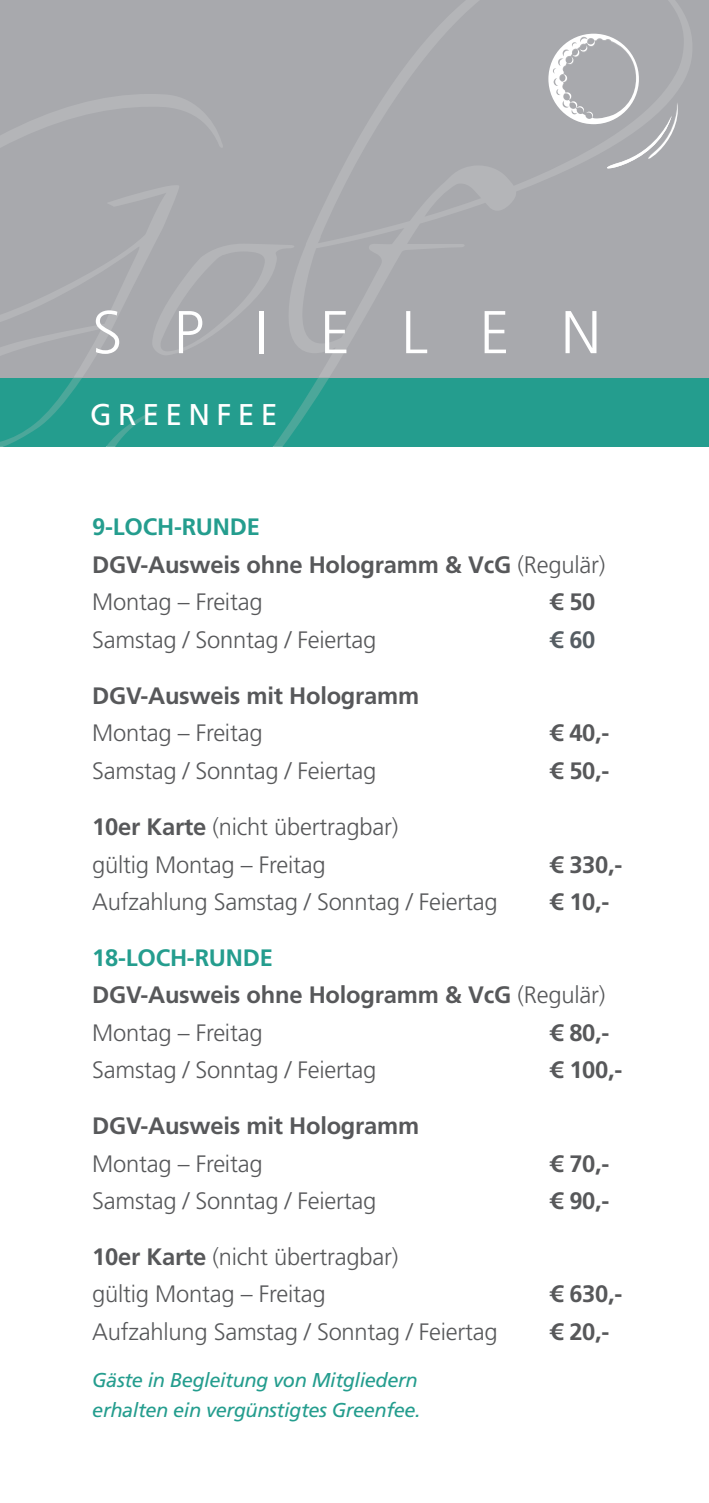
<style>
.page{position:relative;width:709px;height:1503px;background:#fff}
.page>*{position:absolute;margin:0;border:0;box-sizing:border-box;transform-origin:0 0}
.t1{font:300 60.25px "Frutiger";letter-spacing:.85em;color:#fff}
.t2{font:30px "Frutiger";letter-spacing:.21em;color:#fff}
.t3{font:300 23.75px/37.5px "Frutiger";letter-spacing:-.01em;color:#57585a}
.t4{font:700 23.75px/37.5px "Frutiger";letter-spacing:-.01em;color:#57585a}
.t5{font:700 23.75px "Frutiger";color:#555d63}
.t6{font:italic 20px/30px "Frutiger";letter-spacing:-.02em;color:#249d8e}
.s1{color:#249d8e}
.s2{font-weight:300}
.s3{font-weight:700}
</style>
<div class="page">
<div style="left:0;top:372px;width:709px;height:74px;background:#249d8e"></div>
<div style="left:0;top:0;width:709px;height:378px;background:#a8a9ad"></div>
<svg style="left:261px;top:378px;width:68px;height:69px"></svg>
<svg style="left:294px;top:0;width:398px;height:377px"></svg>
<svg style="left:97px;top:411px;width:61px;height:36px"></svg>
<svg style="left:0;top:378px;width:82px;height:69px"></svg>
<svg style="left:0;top:94px;width:294px;height:284px"></svg>
<svg style="left:548px;top:34px;width:135px;height:141px"></svg>
<h1 class="t1" style="left:92px;top:298px;width:510px">SPIELEN</h1>
<p class="t2" style="left:90px;top:397px;width:189px">GREENFEE</p>
<p class="t4" style="left:92px;top:508px;width:514px"><span class="s1">9-LOCH-RUNDE<br></span>DGV-Ausweis ohne Hologramm &amp; VcG <span class="s2">(Regulär)<br>Montag – Freitag</span></p>
<p class="t4" style="left:550px;top:583px;width:47px">€ 50</p>
<p class="t3" style="left:92px;top:621px;width:285px">Samstag / Sonntag / Feiertag</p>
<p class="t5" style="left:550px;top:625px;width:47px">€ 60</p>
<p class="t4" style="left:92px;top:677px;width:328px">DGV-Ausweis mit Hologramm</p>
<p class="t3" style="left:92px;top:715px;width:172px">Montag – Freitag</p>
<p class="t4" style="left:550px;top:714px;width:61px">€ 40,-</p>
<p class="t3" style="left:92px;top:752px;width:285px">Samstag / Sonntag / Feiertag</p>
<p class="t4" style="left:550px;top:752px;width:61px">€ 50,-</p>
<p class="t3" style="left:92px;top:808px;width:307px"><span class="s3">10er Karte</span> (nicht übertragbar) gültig Montag – Freitag</p>
<p class="t4" style="left:550px;top:846px;width:74px">€ 330,-</p>
<p class="t3" style="left:92px;top:883px;width:407px">Aufzahlung Samstag / Sonntag / Feiertag</p>
<p class="t4" style="left:550px;top:883px;width:61px">€ 10,-</p>
<p class="t4" style="left:92px;top:938px;width:514px"><span class="s1">18-LOCH-RUNDE<br></span>DGV-Ausweis ohne Hologramm &amp; VcG <span class="s2">(Regulär)<br>Montag – Freitag</span></p>
<p class="t4" style="left:550px;top:1013px;width:61px">€ 80,-</p>
<p class="t3" style="left:92px;top:1051px;width:285px">Samstag / Sonntag / Feiertag</p>
<p class="t4" style="left:550px;top:1051px;width:74px">€ 100,-</p>
<p class="t4" style="left:92px;top:1107px;width:328px">DGV-Ausweis mit Hologramm</p>
<p class="t3" style="left:92px;top:1145px;width:172px">Montag – Freitag</p>
<p class="t4" style="left:550px;top:1144px;width:61px">€ 70,-</p>
<p class="t3" style="left:92px;top:1182px;width:285px">Samstag / Sonntag / Feiertag</p>
<p class="t4" style="left:550px;top:1182px;width:61px">€ 90,-</p>
<p class="t3" style="left:92px;top:1237px;width:307px"><span class="s3">10er Karte</span> (nicht übertragbar) gültig Montag – Freitag</p>
<p class="t4" style="left:550px;top:1275px;width:74px">€ 630,-</p>
<p class="t3" style="left:92px;top:1312px;width:407px">Aufzahlung Samstag / Sonntag / Feiertag</p>
<p class="t4" style="left:550px;top:1312px;width:61px">€ 20,-</p>
<p class="t6" style="left:92px;top:1365px;width:330px">Gäste in Begleitung von Mitgliedern erhalten ein vergünstigtes Greenfee.</p>
</div>
